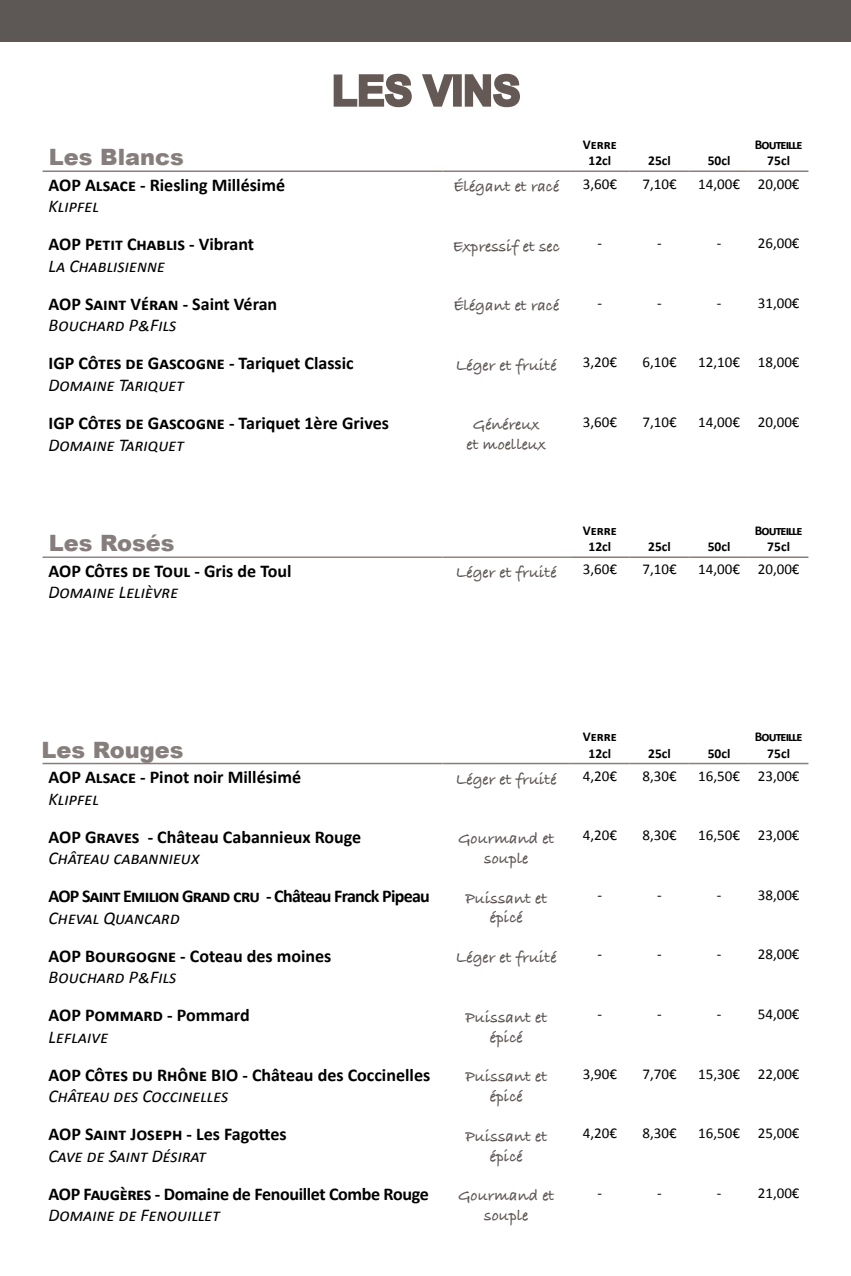
<style>
.page{position:relative;width:851px;height:1276px;background:#fff}
.page>*{position:absolute;margin:0;border:0;box-sizing:border-box;transform-origin:0 0}
.t1{font:700 41.4px "Arial";color:#655956}
.t2{font:900 22.5px "Arial";color:#867e7c}
.t3{font:700 18px "Calibri";color:#000}
.t4{font:italic 18px "Calibri";color:#000001}
.t5{font:700 18px "Calibri";color:#000001}
.t6{font:700 18px "Calibri";letter-spacing:-.04em;color:#000}
.t7{font:700 18px "Calibri";letter-spacing:-.02em;color:#000}
.t8{font:700 16.5px/19.8px "Bradley Hand ITCTT";color:#5c5453;text-align:center}
.t9{font:15px "Calibri";color:#000001}
.t10{font:700 13.5px/16.2px "Calibri";color:#000001;text-align:center}
.t11{font:700 13.5px/16.2px "Calibri";letter-spacing:-.07em;color:#000001;text-align:center}
</style>
<div class="page">
<hr style="left:43px;top:170px;width:399px;height:2px;background:#887e7b">
<hr style="left:442px;top:170px;width:128px;height:2px;background:#887e7b">
<hr style="left:570px;top:170px;width:59px;height:2px;background:#887e7b">
<hr style="left:629px;top:170px;width:60px;height:2px;background:#887e7b">
<hr style="left:689px;top:170px;width:59px;height:2px;background:#887e7b">
<hr style="left:748px;top:170px;width:60px;height:2px;background:#887e7b">
<hr style="left:43px;top:556px;width:399px;height:2px;background:#918682">
<hr style="left:442px;top:556px;width:128px;height:2px;background:#918682">
<hr style="left:570px;top:556px;width:59px;height:2px;background:#887e7b">
<hr style="left:629px;top:556px;width:60px;height:2px;background:#887e7b">
<hr style="left:689px;top:556px;width:59px;height:2px;background:#887e7b">
<hr style="left:748px;top:556px;width:60px;height:2px;background:#887e7b">
<div style="left:0;top:0;width:850px;height:42px;background:#5d5755"></div>
<svg style="left:333px;top:73px;width:79px;height:35px"></svg>
<svg style="left:422px;top:74px;width:31px;height:33px"></svg>
<div style="left:453px;top:74px;width:8px;height:33px;border:3px solid #655956"></div>
<svg style="left:464px;top:73px;width:56px;height:35px"></svg>
<hr style="left:570px;top:763px;width:59px;height:1px;background:#887e7b">
<hr style="left:629px;top:763px;width:60px;height:1px;background:#887e7b">
<hr style="left:689px;top:763px;width:59px;height:1px;background:#887e7b">
<hr style="left:748px;top:763px;width:60px;height:1px;background:#887e7b">
<hr style="left:43px;top:763px;width:399px;height:1px;background:#867e7c">
<hr style="left:442px;top:763px;width:128px;height:1px;background:#867e7c">
<h1 class="t1" style="left:332px;top:63px;width:190px">LES VINS</h1>
<p class="t2" style="left:49px;top:141px;width:137px">Les Blancs</p>
<p class="t10" style="left:583px;top:136px;width:35px">Verre<br>12cl</p>
<p class="t10" style="left:648px;top:152px;width:24px">25cl</p>
<p class="t10" style="left:707px;top:152px;width:24px">50cl</p>
<p class="t11" style="left:754px;top:136px;width:49px">Bouteille<br>75cl</p>
<p class="t5" style="left:49px;top:174px;width:238px">AOP Alsace - Riesling Millésimé</p>
<p class="t4" style="left:49px;top:194px;width:52px">Klipfel</p>
<p class="t8" style="left:453px;top:176px;width:107px">Élégant et racé</p>
<p class="t9" style="left:582px;top:174px;width:36px">3,60€</p>
<p class="t9" style="left:642px;top:174px;width:36px">7,10€</p>
<p class="t9" style="left:698px;top:174px;width:103px">14,00€ 20,00€</p>
<p class="t5" style="left:49px;top:233px;width:207px">AOP Petit Chablis - Vibrant</p>
<p class="t4" style="left:49px;top:254px;width:118px">La Chablisienne</p>
<p class="t8" style="left:452px;top:236px;width:109px">Expressif et sec</p>
<p class="t9" style="left:597px;top:234px;width:6px">-</p>
<p class="t9" style="left:657px;top:234px;width:6px">-</p>
<p class="t9" style="left:716px;top:234px;width:6px">-</p>
<p class="t9" style="left:757px;top:234px;width:43px">26,00€</p>
<p class="t3" style="left:49px;top:293px;width:230px">AOP Saint Véran - Saint Véran</p>
<p class="t4" style="left:49px;top:313px;width:129px">Bouchard P&amp;Fils</p>
<p class="t8" style="left:453px;top:295px;width:107px">Élégant et racé</p>
<p class="t9" style="left:597px;top:293px;width:6px">-</p>
<p class="t9" style="left:657px;top:293px;width:6px">-</p>
<p class="t9" style="left:716px;top:293px;width:6px">-</p>
<p class="t9" style="left:757px;top:293px;width:43px">31,00€</p>
<p class="t3" style="left:49px;top:352px;width:306px">IGP Côtes de Gascogne - Tariquet Classic</p>
<p class="t4" style="left:49px;top:373px;width:137px">Domaine Tariquet</p>
<p class="t8" style="left:456px;top:355px;width:102px">Léger et fruité</p>
<p class="t9" style="left:582px;top:353px;width:36px">3,20€</p>
<p class="t9" style="left:642px;top:353px;width:36px">6,10€</p>
<p class="t9" style="left:698px;top:353px;width:103px">12,10€ 18,00€</p>
<p class="t3" style="left:49px;top:412px;width:342px">IGP Côtes de Gascogne - Tariquet 1ère Grives</p>
<p class="t4" style="left:49px;top:432px;width:137px">Domaine Tariquet</p>
<p class="t8" style="left:466px;top:414px;width:81px">Généreux et moelleux</p>
<p class="t9" style="left:582px;top:412px;width:36px">3,60€</p>
<p class="t9" style="left:642px;top:412px;width:36px">7,10€</p>
<p class="t9" style="left:698px;top:412px;width:103px">14,00€ 20,00€</p>
<p class="t2" style="left:49px;top:526px;width:127px">Les Rosés</p>
<p class="t10" style="left:583px;top:522px;width:35px">Verre<br>12cl</p>
<p class="t10" style="left:648px;top:538px;width:24px">25cl</p>
<p class="t10" style="left:707px;top:538px;width:24px">50cl</p>
<p class="t11" style="left:754px;top:522px;width:49px">Bouteille<br>75cl</p>
<p class="t5" style="left:49px;top:559px;width:244px">AOP Côtes de Toul - Gris de Toul</p>
<p class="t4" style="left:49px;top:580px;width:131px">Domaine Lelièvre</p>
<p class="t8" style="left:456px;top:562px;width:102px">Léger et fruité</p>
<p class="t9" style="left:582px;top:560px;width:36px">3,60€</p>
<p class="t9" style="left:642px;top:560px;width:36px">7,10€</p>
<p class="t9" style="left:698px;top:560px;width:103px">14,00€ 20,00€</p>
<p class="t2" style="left:41px;top:734px;width:143px">Les Rouges</p>
<p class="t10" style="left:583px;top:728px;width:35px">Verre<br>12cl</p>
<p class="t10" style="left:648px;top:744px;width:24px">25cl</p>
<p class="t10" style="left:707px;top:744px;width:24px">50cl</p>
<p class="t11" style="left:754px;top:728px;width:49px">Bouteille<br>75cl</p>
<p class="t5" style="left:49px;top:766px;width:254px">AOP Alsace - Pinot noir Millésimé</p>
<p class="t4" style="left:49px;top:786px;width:52px">Klipfel</p>
<p class="t8" style="left:456px;top:768px;width:102px">Léger et fruité</p>
<p class="t9" style="left:582px;top:766px;width:36px">4,20€</p>
<p class="t9" style="left:642px;top:766px;width:36px">8,30€</p>
<p class="t9" style="left:698px;top:766px;width:103px">16,50€ 23,00€</p>
<p class="t3" style="left:49px;top:825px;width:314px">AOP Graves - Château Cabannieux Rouge</p>
<p class="t4" style="left:49px;top:846px;width:153px">Château cabannieux</p>
<p class="t8" style="left:458px;top:828px;width:98px">Gourmand et souple</p>
<p class="t9" style="left:582px;top:826px;width:36px">4,20€</p>
<p class="t9" style="left:642px;top:826px;width:36px">8,30€</p>
<p class="t9" style="left:698px;top:826px;width:103px">16,50€ 23,00€</p>
<p class="t6" style="left:49px;top:885px;width:383px">AOP Saint Emilion Grand cru - Château Franck Pipeau</p>
<p class="t4" style="left:49px;top:905px;width:133px">Cheval Quancard</p>
<p class="t8" style="left:465px;top:887px;width:83px">Puissant et épicé</p>
<p class="t9" style="left:597px;top:885px;width:6px">-</p>
<p class="t9" style="left:657px;top:885px;width:6px">-</p>
<p class="t9" style="left:716px;top:885px;width:6px">-</p>
<p class="t9" style="left:757px;top:885px;width:43px">38,00€</p>
<p class="t3" style="left:49px;top:944px;width:284px">AOP Bourgogne - Coteau des moines</p>
<p class="t4" style="left:49px;top:965px;width:129px">Bouchard P&amp;Fils</p>
<p class="t8" style="left:456px;top:947px;width:102px">Léger et fruité</p>
<p class="t9" style="left:597px;top:945px;width:6px">-</p>
<p class="t9" style="left:657px;top:945px;width:6px">-</p>
<p class="t9" style="left:716px;top:945px;width:6px">-</p>
<p class="t9" style="left:757px;top:945px;width:43px">28,00€</p>
<p class="t3" style="left:49px;top:1004px;width:203px">AOP Pommard - Pommard</p>
<p class="t4" style="left:49px;top:1024px;width:61px">Leflaive</p>
<p class="t8" style="left:465px;top:1006px;width:83px">Puissant et épicé</p>
<p class="t9" style="left:597px;top:1004px;width:6px">-</p>
<p class="t9" style="left:657px;top:1004px;width:6px">-</p>
<p class="t9" style="left:716px;top:1004px;width:6px">-</p>
<p class="t9" style="left:757px;top:1004px;width:43px">54,00€</p>
<p class="t3" style="left:49px;top:1063px;width:383px">AOP Côtes du Rhône BIO - Château des Coccinelles</p>
<p class="t4" style="left:49px;top:1084px;width:181px">Château des Coccinelles</p>
<p class="t8" style="left:465px;top:1066px;width:83px">Puissant et épicé</p>
<p class="t9" style="left:582px;top:1064px;width:36px">3,90€</p>
<p class="t9" style="left:642px;top:1064px;width:36px">7,70€</p>
<p class="t9" style="left:698px;top:1064px;width:103px">15,30€ 22,00€</p>
<p class="t3" style="left:49px;top:1123px;width:239px">AOP Saint Joseph - Les Fagottes</p>
<p class="t4" style="left:49px;top:1143px;width:159px">Cave de Saint Désirat</p>
<p class="t8" style="left:465px;top:1125px;width:83px">Puissant et épicé</p>
<p class="t9" style="left:582px;top:1123px;width:36px">4,20€</p>
<p class="t9" style="left:642px;top:1123px;width:36px">8,30€</p>
<p class="t9" style="left:698px;top:1123px;width:103px">16,50€ 25,00€</p>
<p class="t7" style="left:49px;top:1182px;width:381px">AOP Faugères - Domaine de Fenouillet Combe Rouge</p>
<p class="t4" style="left:49px;top:1203px;width:173px">Domaine de Fenouillet</p>
<p class="t8" style="left:458px;top:1185px;width:98px">Gourmand et souple</p>
<p class="t9" style="left:597px;top:1183px;width:6px">-</p>
<p class="t9" style="left:657px;top:1183px;width:6px">-</p>
<p class="t9" style="left:716px;top:1183px;width:6px">-</p>
<p class="t9" style="left:757px;top:1183px;width:43px">21,00€</p>
</div>
